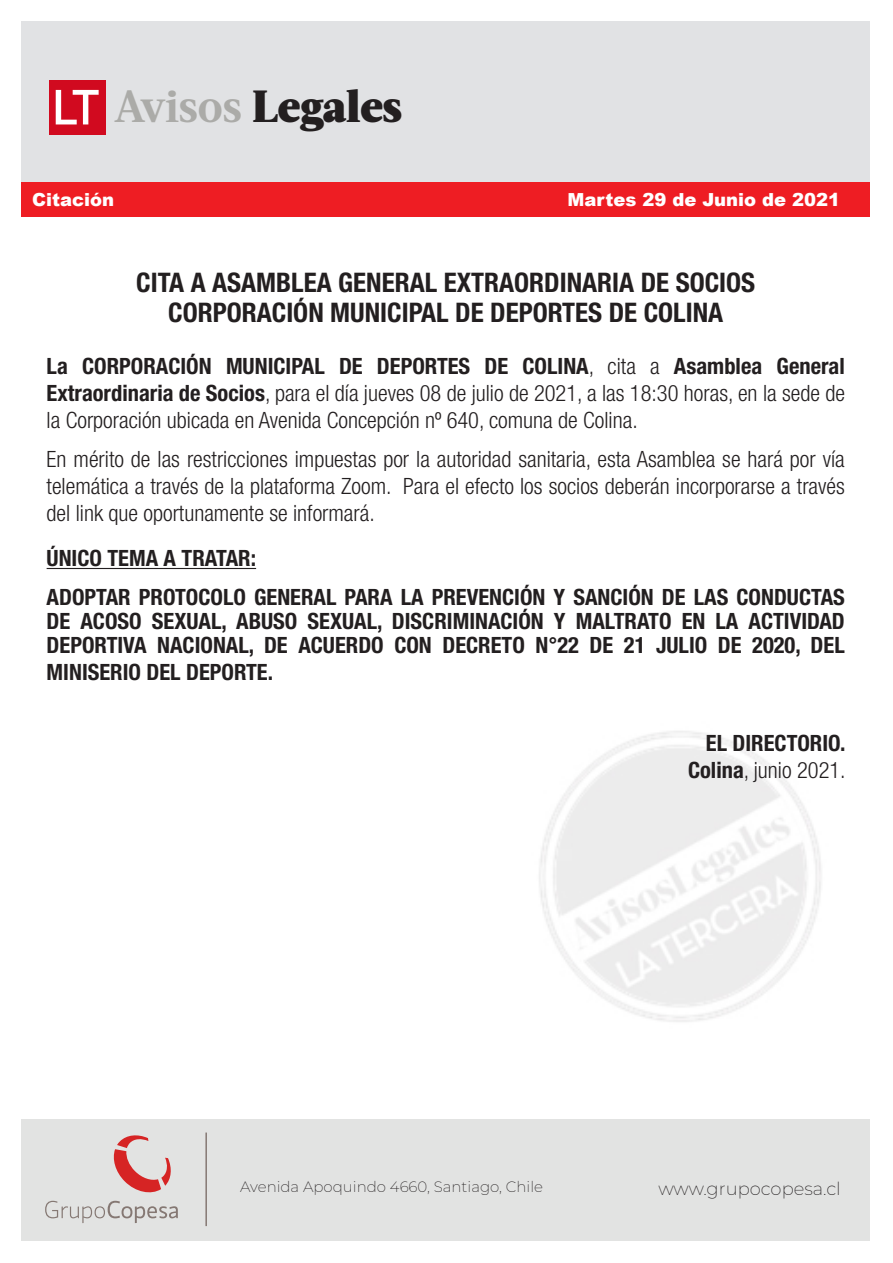
<style>
.page{position:relative;width:893px;height:1263px;background:#fff}
.page>*{position:absolute;margin:0;border:0;box-sizing:border-box;transform-origin:0 0}
.t1{font:900 45px "Acta";letter-spacing:-.01em;color:#231f20}
.t2{font:700 condensed 27px/30px "Helvetica Neue LT Std";color:#231f20;text-align:center}
.t3{font:300 condensed 22.5px/27px "Helvetica Neue LT Std";color:#231f20;text-align:justify}
.t4{font:700 condensed 22.5px/39px "Helvetica Neue LT Std";color:#231f20}
.t5{font:900 18px "Arial";color:#fff}
.t6{font:200 18px "Montserrat";color:#231f20}
.t7{font:200 15px "Montserrat";color:#231f20}
.s1{font-weight:700;color:#ababa8}
.s2{font-weight:700}
.s3{font-weight:300}
</style>
<div class="page">
<div style="left:21px;top:1119px;width:849px;height:121px;background:#e2e3e2"></div>
<div style="left:21px;top:21px;width:849px;height:160px;background:#e1e2e4"></div>
<div style="left:49px;top:80px;width:57px;height:54px;background:#d10a1f"></div>
<svg style="left:56px;top:90px;width:43px;height:34px"></svg>
<div style="left:21px;top:182px;width:849px;height:35px;background:#ee1d23"></div>
<svg style="left:45px;top:1201px;width:133px;height:22px"></svg>
<svg style="left:113px;top:1135px;width:58px;height:58px"></svg>
<hr style="left:205px;top:1132px;width:2px;height:94px;background:#857873">
<hr style="left:47px;top:568px;width:209px;height:1px;background:#231f20">
<h1 class="t1" style="left:114px;top:79px;width:289px"><span class="s1">Avisos</span> Legales</h1>
<p class="t5" style="left:32px;top:186px;width:84px">Citación</p>
<p class="t5" style="left:568px;top:186px;width:274px">Martes 29 de Junio de 2021</p>
<p class="t2" style="left:136px;top:267px;width:620px">CITA A ASAMBLEA GENERAL EXTRAORDINARIA DE SOCIOS<br>CORPORACIÓN MUNICIPAL DE DEPORTES DE COLINA</p>
<p class="t3" style="left:47px;top:353px;width:800px"><span class="s2">La CORPORACIÓN MUNICIPAL DE DEPORTES DE COLINA</span>, cita a <span class="s2">Asamblea General Extraordinaria de Socios</span>, para el día jueves 08 de julio de 2021, a las 18:30 horas, en la sede de la Corporación ubicada en Avenida Concepción nº 640, comuna de Colina.</p>
<p class="t3" style="left:47px;top:446px;width:800px">En mérito de las restricciones impuestas por la autoridad sanitaria, esta Asamblea se hará por vía telemática a través de la plataforma Zoom. Para el efecto los socios deberán incorporarse a través del link que oportunamente se informará.</p>
<p class="t4" style="left:47px;top:538px;width:800px">ÚNICO TEMA A TRATAR:<br>ADOPTAR PROTOCOLO GENERAL PARA LA PREVENCIÓN Y SANCIÓN DE LAS CONDUCTAS</p>
<p class="t4" style="left:47px;top:609px;width:800px;line-height:24px">DE ACOSO SEXUAL, ABUSO SEXUAL, DISCRIMINACIÓN Y MALTRATO EN LA ACTIVIDAD<br>DEPORTIVA NACIONAL, DE ACUERDO CON DECRETO N°22 DE 21 JULIO DE 2020, DEL</p>
<p class="t4" style="left:47px;top:652px;width:228px">MINISERIO DEL DEPORTE.</p>
<p class="t4" style="left:688px;top:729px;width:159px;line-height:27px;text-align:right">EL DIRECTORIO.<br>Colina<span class="s3">, junio 2021.</span></p>
<p class="t7" style="left:240px;top:1176px;width:304px">Avenida Apoquindo 4660, Santiago, Chile</p>
<p class="t6" style="left:658px;top:1176px;width:184px">www.grupocopesa.cl</p>
</div>
